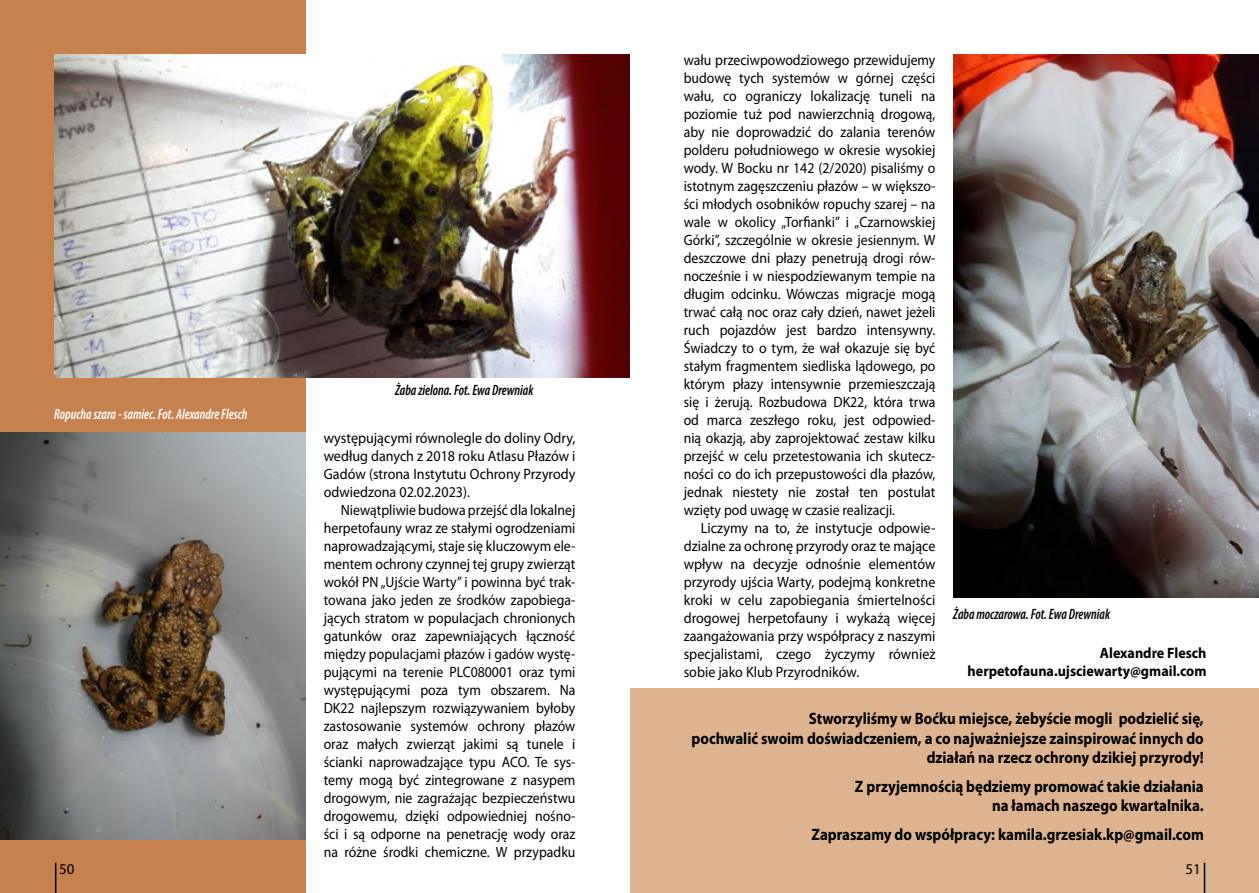
<style>
.page{position:relative;width:1259px;height:893px;background:#fff}
.page>*{position:absolute;margin:0;border:0;box-sizing:border-box;transform-origin:0 0}
.t1{font:700 16.5px/19.5px "Myriad Pro";color:#000;text-align:right;scale:.9 1}
.t2{font:15px/18px "Myriad Pro";color:#000;text-align:justify;scale:.92 1}
.t3{font:15px/18px "Myriad Pro";color:#000;text-align:justify;scale:.94 1}
.t4{font:italic 600 condensed 15px "Myriad Pro";color:#000;scale:.9 1}
.t5{font:700 15px/18px "Myriad Pro";color:#000;text-align:right;scale:.94 1}
.t6{font:italic 600 condensed 15px "Myriad Pro";color:#fff;scale:.9 1}
.t7{font:15px "Myriad Pro";color:#000}
</style>
<div class="page">
<div style="left:631px;top:688px;width:628px;height:205px;background:#ddb390"></div>
<div style="left:0;top:0;width:306px;height:893px;background:#c5814e"></div>
<img style="left:0;top:432px;width:306px;height:408px">
<img style="left:953px;top:54px;width:306px;height:543px">
<img style="left:54px;top:54px;width:575px;height:324px">
<hr style="left:1203px;top:863px;width:2px;height:30px;background:#000">
<hr style="left:55px;top:863px;width:1px;height:30px;background:#000">
<p class="t6" style="left:54px;top:405px;width:216px">Ropucha szara - samiec. Fot. Alexandre Flesch</p>
<p class="t4" style="left:395px;top:381px;width:155px">Żaba zielona. Fot. Ewa Drewniak</p>
<p class="t3" style="left:324px;top:429px;width:269px">występującymi równolegle do doliny Odry, według danych z 2018 roku Atlasu Płazów i Gadów (strona Instytutu Ochrony Przyrody odwiedzona 02.02.2023).</p>
<p class="t2" style="left:324px;top:501px;width:275px;text-indent:17px">Niewątpliwie budowa przejść dla lokalnej herpetofauny wraz ze stałymi ogrodzeniami naprowadzającymi, staje się kluczowym ele&shy;mentem ochrony czynnej tej grupy zwierząt wokół PN „Ujście Warty” i powinna być trak&shy;towana jako jeden ze środków zapobiega&shy;jących stratom w populacjach chronionych gatunków oraz zapewniających łączność między populacjami płazów i gadów wystę&shy;pującymi na terenie PLC080001 oraz tymi występującymi poza tym obszarem. Na DK22 najlepszym rozwiązywaniem byłoby zastosowanie systemów ochrony płazów oraz małych zwierząt jakimi są tunele i ścianki naprowadzające typu ACO. Te sys&shy;temy mogą być zintegrowane z nasypem drogowym, nie zagrażając bezpieczeństwu drogowemu, dzięki odpowiedniej nośno&shy;ści i są odporne na penetrację wody oraz na różne środki chemiczne. W przypadku</p>
<p class="t2" style="left:684px;top:51px;width:275px">wału przeciwpowodziowego przewidujemy budowę tych systemów w górnej części wału, co ograniczy lokalizację tuneli na poziomie tuż pod nawierzchnią drogową, aby nie doprowadzić do zalania terenów polderu południowego w okresie wysokiej wody. W Bocku nr 142 (2/2020) pisaliśmy o istotnym zagęszczeniu płazów – w większo&shy;ści młodych osobników ropuchy szarej – na wale w okolicy „Torfianki” i „Czarnowskiej Górki”, szczególnie w okresie jesiennym. W deszczowe dni płazy penetrują drogi rów&shy;nocześnie i w niespodziewanym tempie na długim odcinku. Wówczas migracje mogą trwać całą noc oraz cały dzień, nawet jeżeli ruch pojazdów jest bardzo intensywny.<br>Świadczy to o tym, że wał okazuje się być stałym fragmentem siedliska lądowego, po którym płazy intensywnie przemieszczają się i żerują. Rozbudowa DK22, która trwa od marca zeszłego roku, jest odpowied&shy;nią okazją, aby zaprojektować zestaw kilku przejść w celu przetestowania ich skutecz&shy;ności co do ich przepustowości dla płazów, jednak niestety nie został ten postulat wzięty pod uwagę w czasie realizacji.</p>
<p class="t3" style="left:684px;top:519px;width:269px;text-indent:17px">Liczymy na to, że instytucje odpowie&shy;dzialne za ochronę przyrody oraz te mające wpływ na decyzje odnośnie elementów przyrody ujścia Warty, podejmą konkretne kroki w celu zapobiegania śmiertelności drogowej herpetofauny i wykażą więcej zaangażowania przy współpracy z naszymi specjalistami, czego życzymy również sobie jako Klub Przyrodników.</p>
<p class="t4" style="left:953px;top:605px;width:176px">Żaba moczarowa. Fot. Ewa Drewniak</p>
<p class="t5" style="left:967px;top:643px;width:256px">Alexandre Flesch herpetofauna.ujsciewarty@gmail.com</p>
<p class="t1" style="left:691px;top:708px;width:570px">Stworzyliśmy w Boćku miejsce, żebyście mogli podzielić się,<br>pochwalić swoim doświadczeniem, a co najważniejsze zainspirować innych do działań na rzecz ochrony dzikiej przyrody!</p>
<p class="t1" style="left:855px;top:776px;width:389px">Z przyjemnością będziemy promować takie działania na łamach naszego kwartalnika.</p>
<p class="t1" style="left:811px;top:824px;width:437px">Zapraszamy do współpracy: kamila.grzesiak.kp@gmail.com</p>
<p class="t7" style="left:59px;top:860px;width:17px">50</p>
<p class="t7" style="left:1185px;top:860px;width:17px">51</p>
</div>
